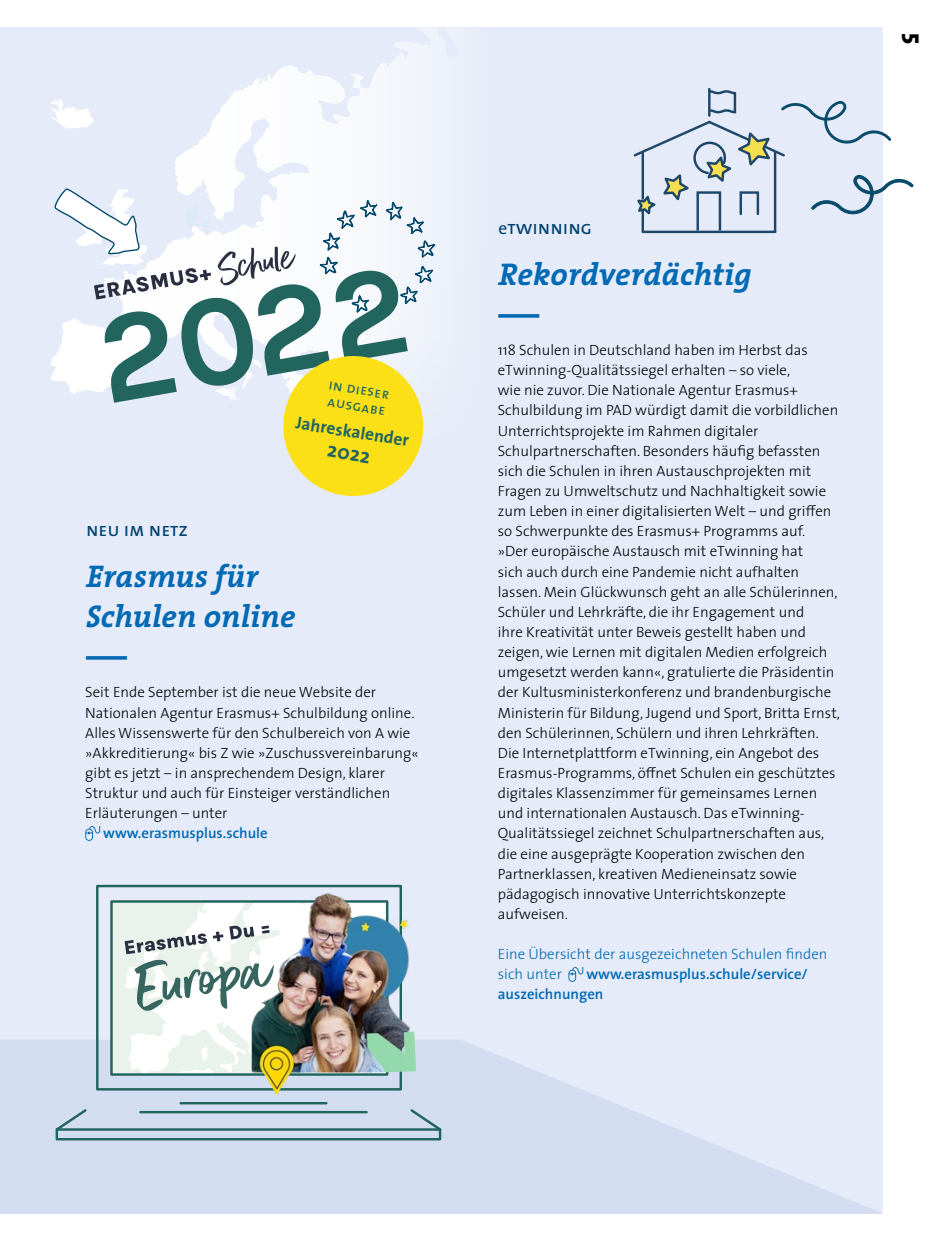
<style>
.page{position:relative;width:943px;height:1241px;background:#fff}
.page>*{position:absolute;margin:0;border:0;box-sizing:border-box;transform-origin:0 0}
.t1{font:italic 700 31.5px/40.2px "The Serif";color:#0069b4}
.t2{font:24.5px "The Sans Extra Bold Caps";color:#000}
.t3{font:700 21px "The Sans";color:#21655e}
.t4{font:19.25px "The Sans Regular Caps";color:#004170}
.t5{font:700 17.5px "The Sans";color:#21655e}
.t6{font:300 14.88px/20.1px "The Sans";color:#000}
.t7{font:600 14.88px/20.1px "The Sans";color:#0069b4}
.t8{font:300 14.88px/20.1px "The Sans";color:#0069b4}
.t9{font:14.88px/16.8px "The Sans Regular Caps";color:#21655e}
.s1{font-family:"The Sans";font-size:17.5px}
</style>
<div class="page">
<div style="left:0;top:27px;width:882px;height:1186px;background:#e5ebf8"></div>
<svg style="left:50px;top:28px;width:376px;height:160px"></svg>
<svg style="left:0;top:1039px;width:883px;height:174px;fill:#d3ddf2"></svg>
<svg style="left:85px;top:826px;width:15px;height:14px"></svg>
<svg style="left:568px;top:967px;width:15px;height:14px"></svg>
<svg style="left:50px;top:188px;width:386px;height:308px"></svg>
<svg style="left:633px;top:89px;width:280px;height:145px"></svg>
<svg style="left:113px;top:903px;width:125px;height:169px;fill:#e9f3eb"></svg>
<div style="left:110px;top:900px;width:278px;height:175px;border:2px solid #21655e"></div>
<svg style="left:125px;top:925px;width:113px;height:85px"></svg>
<div style="left:96px;top:884px;width:306px;height:206px;border:2px solid #21655e"></div>
<div style="left:56px;top:1128px;width:385px;height:12px;border:2px solid #21655e"></div>
<svg style="left:53px;top:1106px;width:36px;height:26px"></svg>
<svg style="left:408px;top:1106px;width:35px;height:26px"></svg>
<hr style="left:181px;top:1101px;width:145px;height:3px;background:#21655e">
<hr style="left:140px;top:1110px;width:226px;height:3px;background:#21655e">
<img style="left:238px;top:891px;width:178px;height:203px">
<p class="t4" style="left:86px;top:519px;width:103px">neu im netz</p>
<p class="t9" style="left:330px;top:376px;width:63px;rotate:9deg">in dieser ausgabe</p>
<p class="t5" style="left:298px;top:408px;width:116px;rotate:9deg">Jahreskalender</p>
<h3 class="t3" style="left:330px;top:432px;width:45px;rotate:9deg">2022</h3>
<h1 class="t1" style="left:86px;top:555px;width:211px">Erasmus für<br>Schulen online —</h1>
<p class="t6" style="left:85px;top:681px;width:335px">Seit Ende September ist die neue Website der Nationalen Agentur Erasmus+ Schulbildung online.<br>Alles Wissenswerte für den Schulbereich von A wie »Akkreditierung« bis Z wie »Zuschussvereinbarung« gibt es jetzt – in ansprechendem Design, klarer Struktur und auch für Einsteiger verständlichen Erläuterungen – unter</p>
<p class="t7" style="left:103px;top:822px;width:166px">www.erasmusplus.schule</p>
<h2 class="t2" style="left:931px;top:33px;width:13px;rotate:90deg">5</h2>
<p class="t4" style="left:498px;top:217px;width:95px"><span class="s1">e</span>twinning</p>
<h1 class="t1" style="left:498px;top:253px;width:255px">Rekordverdächtig —</h1>
<p class="t6" style="left:498px;top:339px;width:343px">118 Schulen in Deutschland haben im Herbst das eTwinning-Qualitätssiegel erhalten – so viele,<br>wie nie zuvor. Die Nationale Agentur Erasmus+ Schulbildung im PAD würdigt damit die vorbildlichen Unterrichtsprojekte im Rahmen digitaler Schulpartnerschaften. Besonders häufig befassten sich die Schulen in ihren Austauschprojekten mit Fragen zu Umweltschutz und Nachhaltigkeit sowie zum Leben in einer digitalisierten Welt – und griffen so Schwerpunkte des Erasmus+ Programms auf.<br>»Der europäische Austausch mit eTwinning hat<br>sich auch durch eine Pandemie nicht aufhalten lassen. Mein Glückwunsch geht an alle Schülerinnen, Schüler und Lehrkräfte, die ihr Engagement und<br>ihre Kreativität unter Beweis gestellt haben und zeigen, wie Lernen mit digitalen Medien erfolgreich umgesetzt werden kann«, gratulierte die Präsidentin der Kultusministerkonferenz und brandenburgische Ministerin für Bildung, Jugend und Sport, Britta Ernst, den Schülerinnen, Schülern und ihren Lehrkräften.<br>Die Internetplattform eTwinning, ein Angebot des Erasmus-Programms, öffnet Schulen ein geschütztes digitales Klassenzimmer für gemeinsames Lernen und internationalen Austausch. Das eTwinning-Qualitätssiegel zeichnet Schulpartnerschaften aus, die eine ausgeprägte Kooperation zwischen den Partnerklassen, kreativen Medieneinsatz sowie pädagogisch innovative Unterrichtskonzepte aufweisen.</p>
<p class="t8" style="left:498px;top:943px;width:331px">Eine Übersicht der ausgezeichneten Schulen finden sich unter</p>
<p class="t7" style="left:498px;top:963px;width:311px;text-indent:89px">www.erasmusplus.schule/service/ auszeichnungen</p>
</div>
